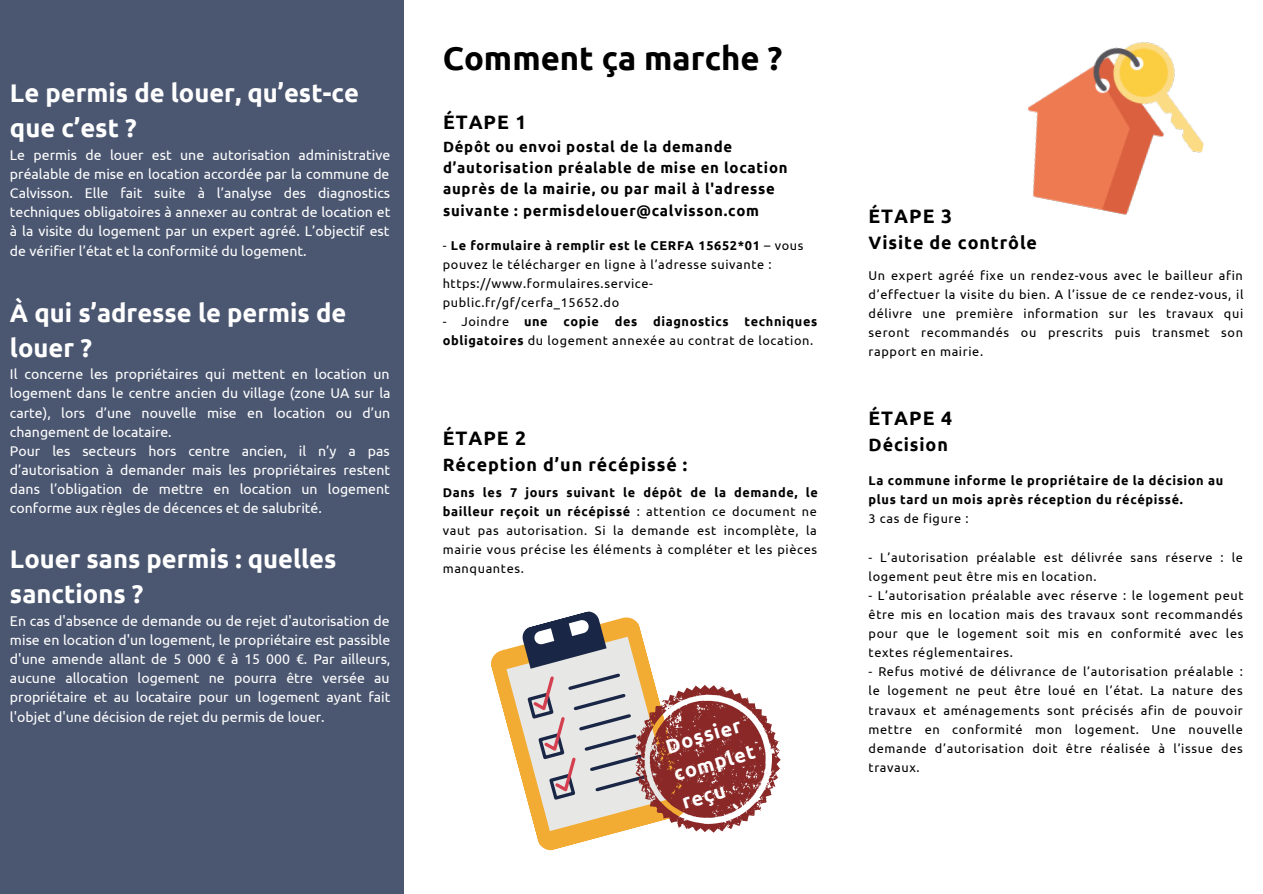
<style>
.page{position:relative;width:1263px;height:894px;background:#fff}
.page>*{position:absolute;margin:0;border:0;box-sizing:border-box;transform-origin:0 0}
.t1{font:700 32.85px "Ubuntu";color:#000}
.t2{font:700 25.5px/34.8px "Ubuntu";color:#fff}
.t3{font:700 19.8px/29.1px "Ubuntu";color:#fff}
.t4{font:700 19.5px "Ubuntu";letter-spacing:.05em;color:#000}
.t5{font:700 18px "Ubuntu";letter-spacing:.05em;color:#000}
.t6{font:700 15px/21.3px "Ubuntu";letter-spacing:.05em;color:#000}
.t7{font:14.1px/19px "Ubuntu";color:#fff;text-align:justify}
.t8{font:12.75px/19px "Ubuntu";letter-spacing:.05em;color:#000;text-align:justify}
.t9{font:700 12.75px/19px "Ubuntu";letter-spacing:.05em;color:#000}
.s1{font-weight:700}
</style>
<div class="page">
<div style="left:0;top:0;width:404px;height:893px;background:#4b5771"></div>
<svg style="left:491px;top:649px;width:128px;height:202px"></svg>
<svg style="left:506px;top:611px;width:275px;height:221px"></svg>
<img style="left:1028px;top:42px;width:176px;height:173px">
<p class="t2" style="left:10px;top:75px;width:351px">Le permis de louer, qu’est-ce que c’est ?</p>
<p class="t7" style="left:10px;top:145px;width:382px">Le permis de louer est une autorisation administrative préalable de mise en location accordée par la commune de Calvisson. Elle fait suite à l’analyse des diagnostics techniques obligatoires à annexer au contrat de location et à la visite du logement par un expert agréé. L’objectif est de vérifier l’état et la conformité du logement.</p>
<p class="t2" style="left:10px;top:295px;width:338px">À qui s’adresse le permis de louer ?</p>
<p class="t7" style="left:10px;top:364px;width:382px">Il concerne les propriétaires qui mettent en location un logement dans le centre ancien du village (zone UA sur la carte), lors d’une nouvelle mise en location ou d’un changement de locataire.</p>
<p class="t7" style="left:10px;top:441px;width:382px">Pour les secteurs hors centre ancien, il n’y a pas d’autorisation à demander mais les propriétaires restent dans l’obligation de mettre en location un logement conforme aux règles de décences et de salubrité.</p>
<p class="t2" style="left:10px;top:541px;width:328px">Louer sans permis : quelles sanctions ?</p>
<p class="t7" style="left:10px;top:611px;width:382px">En cas d'absence de demande ou de rejet d'autorisation de mise en location d'un logement, le propriétaire est passible d'une amende allant de 5 000 € à 15 000 €. Par ailleurs, aucune allocation logement ne pourra être versée au propriétaire et au locataire pour un logement ayant fait l'objet d'une décision de rejet du permis de louer.</p>
<p class="t1" style="left:443px;top:39px;width:341px">Comment ça marche ?</p>
<p class="t4" style="left:443px;top:111px;width:85px">ÉTAPE 1</p>
<p class="t6" style="left:443px;top:135px;width:346px">Dépôt ou envoi postal de la demande d’autorisation préalable de mise en location auprès de la mairie, ou par mail à l'adresse suivante : permisdelouer@calvisson.com</p>
<p class="t8" style="left:443px;top:235px;width:362px;text-align:left">- <span class="s1">Le formulaire à remplir est le CERFA 15652*01</span> – vous pouvez le télécharger en ligne à l’adresse suivante : https://www.formulaires.service&shy;public.fr/gf/cerfa_15652.do</p>
<p class="t8" style="left:443px;top:312px;width:376px">- Joindre <span class="s1">une copie des diagnostics techniques obligatoires</span> du logement annexée au contrat de location.</p>
<p class="t4" style="left:443px;top:427px;width:85px">ÉTAPE 2</p>
<p class="t5" style="left:443px;top:454px;width:246px">Réception d’un récépissé :</p>
<p class="t8" style="left:443px;top:482px;width:377px"><span class="s1">Dans les 7 jours suivant le dépôt de la demande, le bailleur reçoit un récépissé</span> : attention ce document ne vaut pas autorisation. Si la demande est incomplète, la mairie vous précise les éléments à compléter et les pièces manquantes.</p>
<p class="t3" style="left:662px;top:732px;width:85px;rotate:-16deg">Dossier complet reçu</p>
<p class="t4" style="left:868px;top:205px;width:85px">ÉTAPE 3</p>
<p class="t5" style="left:868px;top:232px;width:170px">Visite de contrôle</p>
<p class="t8" style="left:868px;top:265px;width:376px">Un expert agréé fixe un rendez-vous avec le bailleur afin d’effectuer la visite du bien. A l’issue de ce rendez-vous, il délivre une première information sur les travaux qui seront recommandés ou prescrits puis transmet son rapport en mairie.</p>
<p class="t4" style="left:868px;top:406px;width:85px">ÉTAPE 4</p>
<p class="t5" style="left:868px;top:434px;width:81px">Décision</p>
<p class="t9" style="left:868px;top:470px;width:356px">La commune informe le propriétaire de la décision au plus tard un mois après réception du récépissé.</p>
<p class="t8" style="left:868px;top:509px;width:102px">3 cas de figure :</p>
<p class="t8" style="left:868px;top:547px;width:376px">- L’autorisation préalable est délivrée sans réserve : le logement peut être mis en location.</p>
<p class="t8" style="left:868px;top:585px;width:376px">- L’autorisation préalable avec réserve : le logement peut être mis en location mais des travaux sont recommandés pour que le logement soit mis en conformité avec les textes réglementaires.</p>
<p class="t8" style="left:868px;top:662px;width:376px">- Refus motivé de délivrance de l’autorisation préalable : le logement ne peut être loué en l’état. La nature des travaux et aménagements sont précisés afin de pouvoir mettre en conformité mon logement. Une nouvelle demande d’autorisation doit être réalisée à l’issue des travaux.</p>
</div>
